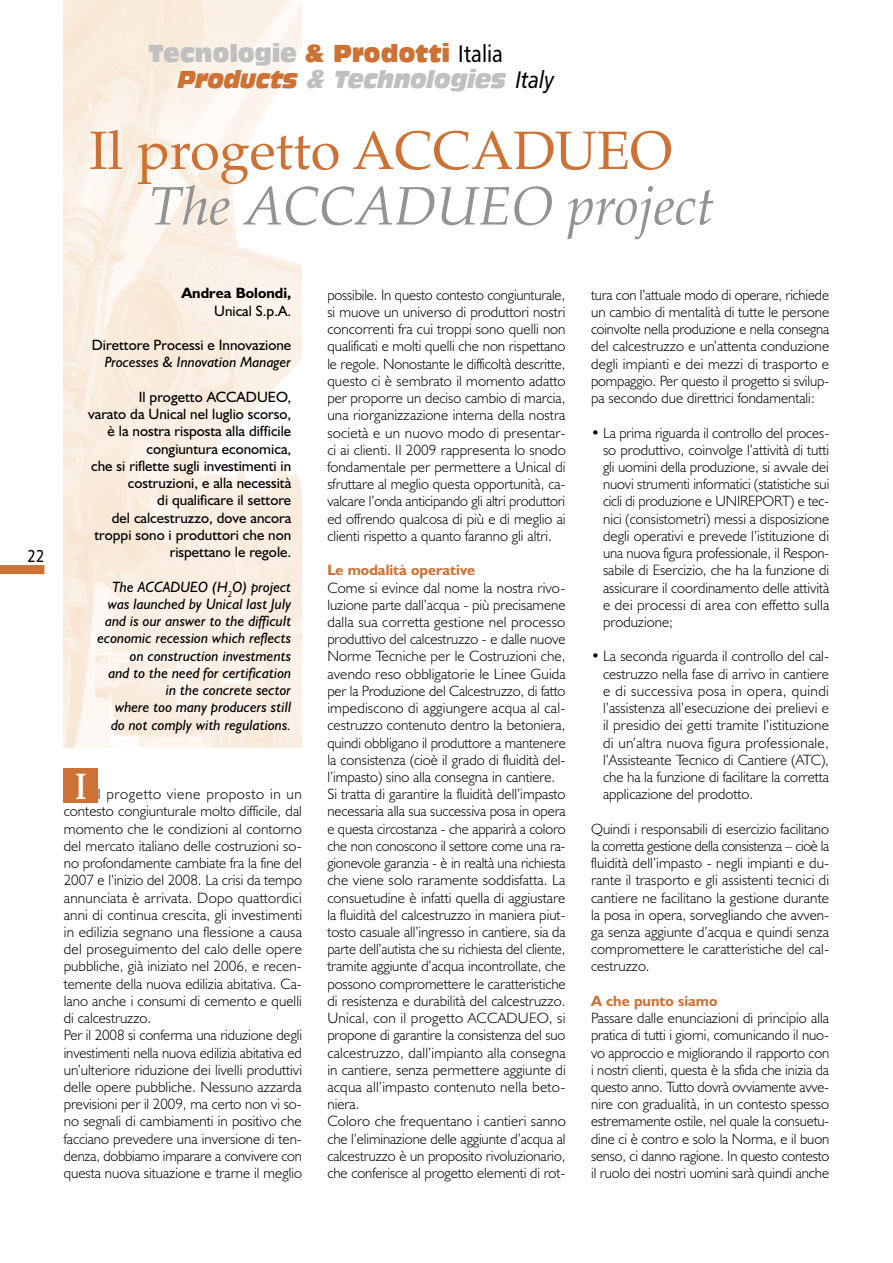
<style>
.page{position:relative;width:893px;height:1263px;background:#fff}
.page>*{position:absolute;margin:0;border:0;box-sizing:border-box;transform-origin:0 0}
.TITOLO_ITALIANO{font:54px "Palatino";color:#ce7134}
.TITOLO_INGLESE{font:italic 54px "Palatino";color:#939393}
.Normale{font:700 37.2px "Palatino";color:#fff;scale:.8 1}
.Normale-2{font:italic 24px "Antique Olive Nord";letter-spacing:-.01em;color:#c0c0c0;scale:.8 1}
.Normale-3{font:24px "Antique Olive Nord";color:#c0c0c0;scale:.75 1}
.Normale-4{font:17.25px "Humanist 777 BT Roman B";color:#000;scale:.85 1}
.TESTO_CORRENTE_ITALIANO{font:300 15px/17.2px "Humanist 521 BT";color:#000;text-align:justify}
.SOMMARIETTO_ITALIANO{font:15px/17.2px "Humanist 521 BT";color:#000;text-align:right}
.SOMMARIETTO_INGLESE{font:italic 15px/17.2px "Humanist 521 BT";color:#000;text-align:center}
.TESTO_CORRENTE_ITALIANO-2{font:700 15px "Humanist 521 BT";color:#ce7134}
.SOMMARIETTO_ITALIANO-2{font:700 15px "Humanist 521 BT";color:#000}
.s1{color:#ce7134}
.s2{font-family:"Humanist 777 BT Roman B";color:#000}
.s3{font-family:"Humanist 777 BT Italic B";font-style:normal;color:#000}
</style>
<div class="page">
<div style="left:0;top:565px;width:44px;height:9px;background:#ce7134"></div>
<img style="left:64px;top:0;width:238px;height:747px">
<div style="left:64px;top:768px;width:34px;height:34px;background:#ce7134"></div>
<p class="Normale-4" style="left:28px;top:545px;width:21px">22</p>
<p class="Normale-3" style="left:148px;top:39px;width:474px">Tecnologie <span class="s1">&amp; Prodotti</span> <span class="s2">Italia</span></p>
<p class="Normale-2" style="left:178px;top:64px;width:472px"><span class="s1">Products</span> &amp; Technologies <span class="s3">Italy</span></p>
<p class="TITOLO_ITALIANO" style="left:89px;top:119px;width:584px">Il progetto ACCADUEO</p>
<p class="TITOLO_INGLESE" style="left:149px;top:175px;width:567px">The ACCADUEO project</p>
<p class="SOMMARIETTO_ITALIANO-2" style="left:181px;top:284px;width:111px">Andrea Bolondi,</p>
<p class="SOMMARIETTO_ITALIANO" style="left:214px;top:301px;width:79px">Unical S.p.A.</p>
<p class="SOMMARIETTO_ITALIANO" style="left:92px;top:336px;width:201px">Direttore Processi e Innovazione</p>
<p class="SOMMARIETTO_INGLESE" style="left:105px;top:353px;width:188px">Processes &amp; Innovation Manager</p>
<p class="SOMMARIETTO_ITALIANO" style="left:139px;top:388px;width:154px">Il progetto ACCADUEO,</p>
<p class="SOMMARIETTO_ITALIANO" style="left:88px;top:405px;width:205px">varato da Unical nel luglio scorso, è la nostra risposta alla difficile congiuntura economica,</p>
<p class="SOMMARIETTO_ITALIANO" style="left:91px;top:457px;width:202px">che si riflette sugli investimenti in costruzioni, e alla necessità</p>
<p class="SOMMARIETTO_ITALIANO" style="left:157px;top:491px;width:135px">di qualificare il settore</p>
<p class="SOMMARIETTO_ITALIANO" style="left:112px;top:508px;width:181px">del calcestruzzo, dove ancora</p>
<p class="SOMMARIETTO_ITALIANO" style="left:94px;top:526px;width:198px">troppi sono i produttori che non rispettano le regole.</p>
<p class="SOMMARIETTO_INGLESE" style="left:112px;top:577px;width:181px">The ACCADUEO (H<sub>2</sub>O) project</p>
<p class="SOMMARIETTO_INGLESE" style="left:108px;top:595px;width:185px">was launched by Unical last July</p>
<p class="SOMMARIETTO_INGLESE" style="left:98px;top:612px;width:195px">and is our answer to the difficult economic recession which reflects</p>
<p class="SOMMARIETTO_INGLESE" style="left:130px;top:646px;width:163px">on construction investments</p>
<p class="SOMMARIETTO_INGLESE" style="left:109px;top:664px;width:184px">and to the need for certification</p>
<p class="SOMMARIETTO_INGLESE" style="left:166px;top:681px;width:127px">in the concrete sector</p>
<p class="SOMMARIETTO_INGLESE" style="left:115px;top:698px;width:178px">where too many producers still</p>
<p class="SOMMARIETTO_INGLESE" style="left:111px;top:715px;width:182px">do not comply with regulations.</p>
<p class="Normale" style="left:75px;top:764px;width:16px">I</p>
<p class="TESTO_CORRENTE_ITALIANO" style="left:64px;top:785px;width:240px;text-indent:34px">l progetto viene proposto in un contesto congiunturale molto difficile, dal momento che le condizioni al contorno del mercato italiano delle costruzioni so&shy;no profondamente cambiate fra la fine del 2007 e l’inizio del 2008. La crisi da tempo annunciata è arrivata. Dopo quattordici anni di continua crescita, gli investimenti in edilizia segnano una flessione a causa del proseguimento del calo delle opere pubbliche, già iniziato nel 2006, e recen&shy;temente della nuova edilizia abitativa. Ca&shy;lano anche i consumi di cemento e quelli di calcestruzzo.</p>
<p class="TESTO_CORRENTE_ITALIANO" style="left:64px;top:1026px;width:240px">Per il 2008 si conferma una riduzione degli investimenti nella nuova edilizia abitativa ed un’ulteriore riduzione dei livelli produttivi delle opere pubbliche. Nessuno azzarda previsioni per il 2009, ma certo non vi so&shy;no segnali di cambiamenti in positivo che facciano prevedere una inversione di ten&shy;denza, dobbiamo imparare a convivere con questa nuova situazione e trarne il meglio</p>
<p class="TESTO_CORRENTE_ITALIANO" style="left:327px;top:286px;width:240px">possibile. In questo contesto congiunturale, si muove un universo di produttori nostri concorrenti fra cui troppi sono quelli non qualificati e molti quelli che non rispettano le regole. Nonostante le difficoltà descritte, questo ci è sembrato il momento adatto per proporre un deciso cambio di marcia, una riorganizzazione interna della nostra società e un nuovo modo di presentar&shy;ci ai clienti. Il 2009 rappresenta lo snodo fondamentale per permettere a Unical di sfruttare al meglio questa opportunità, ca&shy;valcare l’onda anticipando gli altri produttori ed offrendo qualcosa di più e di meglio ai clienti rispetto a quanto faranno gli altri.</p>
<p class="TESTO_CORRENTE_ITALIANO-2" style="left:327px;top:561px;width:149px">Le modalità operative</p>
<p class="TESTO_CORRENTE_ITALIANO" style="left:327px;top:578px;width:240px">Come si evince dal nome la nostra rivo&shy;luzione parte dall’acqua - più precisamene dalla sua corretta gestione nel processo produttivo del calcestruzzo - e dalle nuove Norme Tecniche per le Costruzioni che, avendo reso obbligatorie le Linee Guida per la Produzione del Calcestruzzo, di fatto impediscono di aggiungere acqua al cal&shy;cestruzzo contenuto dentro la betoniera, quindi obbligano il produttore a mantenere la consistenza (cioè il grado di fluidità del&shy;l’impasto) sino alla consegna in cantiere.</p>
<p class="TESTO_CORRENTE_ITALIANO" style="left:327px;top:785px;width:240px">Si tratta di garantire la fluidità dell’impasto necessaria alla sua successiva posa in opera e questa circostanza - che apparirà a coloro che non conoscono il settore come una ra&shy;gionevole garanzia - è in realtà una richiesta che viene solo raramente soddisfatta. La consuetudine è infatti quella di aggiustare la fluidità del calcestruzzo in maniera piut&shy;tosto casuale all’ingresso in cantiere, sia da parte dell’autista che su richiesta del cliente, tramite aggiunte d’acqua incontrollate, che possono compromettere le caratteristiche di resistenza e durabilità del calcestruzzo.<br>Unical, con il progetto ACCADUEO, si propone di garantire la consistenza del suo calcestruzzo, dall’impianto alla consegna in cantiere, senza permettere aggiunte di acqua all’impasto contenuto nella beto&shy;niera.</p>
<p class="TESTO_CORRENTE_ITALIANO" style="left:327px;top:1112px;width:240px">Coloro che frequentano i cantieri sanno che l’eliminazione delle aggiunte d’acqua al calcestruzzo è un proposito rivoluzionario, che conferisce al progetto elementi di rot-</p>
<p class="TESTO_CORRENTE_ITALIANO" style="left:591px;top:286px;width:240px">tura con l’attuale modo di operare, richiede un cambio di mentalità di tutte le persone coinvolte nella produzione e nella consegna del calcestruzzo e un’attenta conduzione degli impianti e dei mezzi di trasporto e pompaggio. Per questo il progetto si svilup&shy;pa secondo due direttrici fondamentali:</p>
<p class="TESTO_CORRENTE_ITALIANO" style="left:603px;top:424px;width:228px;text-indent:-12px">• La prima riguarda il controllo del proces&shy;so produttivo, coinvolge l’attività di tutti gli uomini della produzione, si avvale dei nuovi strumenti informatici (statistiche sui cicli di produzione e UNIREPORT) e tec&shy;nici (consistometri) messi a disposizione degli operativi e prevede l’istituzione di una nuova figura professionale, il Respon&shy;sabile di Esercizio, che ha la funzione di assicurare il coordinamento delle attività e dei processi di area con effetto sulla produzione;</p>
<p class="TESTO_CORRENTE_ITALIANO" style="left:603px;top:647px;width:228px;text-indent:-12px">• La seconda riguarda il controllo del cal&shy;cestruzzo nella fase di arrivo in cantiere e di successiva posa in opera, quindi l’assistenza all’esecuzione dei prelievi e il presidio dei getti tramite l’istituzione di un’altra nuova figura professionale, l’Assisteante Tecnico di Cantiere (ATC), che ha la funzione di facilitare la corretta applicazione del prodotto.</p>
<p class="TESTO_CORRENTE_ITALIANO" style="left:591px;top:820px;width:240px">Quindi i responsabili di esercizio facilitano la corretta gestione della consistenza – cioè la fluidità dell’impasto - negli impianti e du&shy;rante il trasporto e gli assistenti tecnici di cantiere ne facilitano la gestione durante la posa in opera, sorvegliando che avven&shy;ga senza aggiunte d’acqua e quindi senza compromettere le caratteristiche del cal&shy;cestruzzo.</p>
<p class="TESTO_CORRENTE_ITALIANO-2" style="left:591px;top:991px;width:128px">A che punto siamo</p>
<p class="TESTO_CORRENTE_ITALIANO" style="left:591px;top:1009px;width:240px">Passare dalle enunciazioni di principio alla pratica di tutti i giorni, comunicando il nuo&shy;vo approccio e migliorando il rapporto con i nostri clienti, questa è la sfida che inizia da questo anno. Tutto dovrà ovviamente avve&shy;nire con gradualità, in un contesto spesso estremamente ostile, nel quale la consuetu&shy;dine ci è contro e solo la Norma, e il buon senso, ci danno ragione. In questo contesto il ruolo dei nostri uomini sarà quindi anche</p>
</div>
